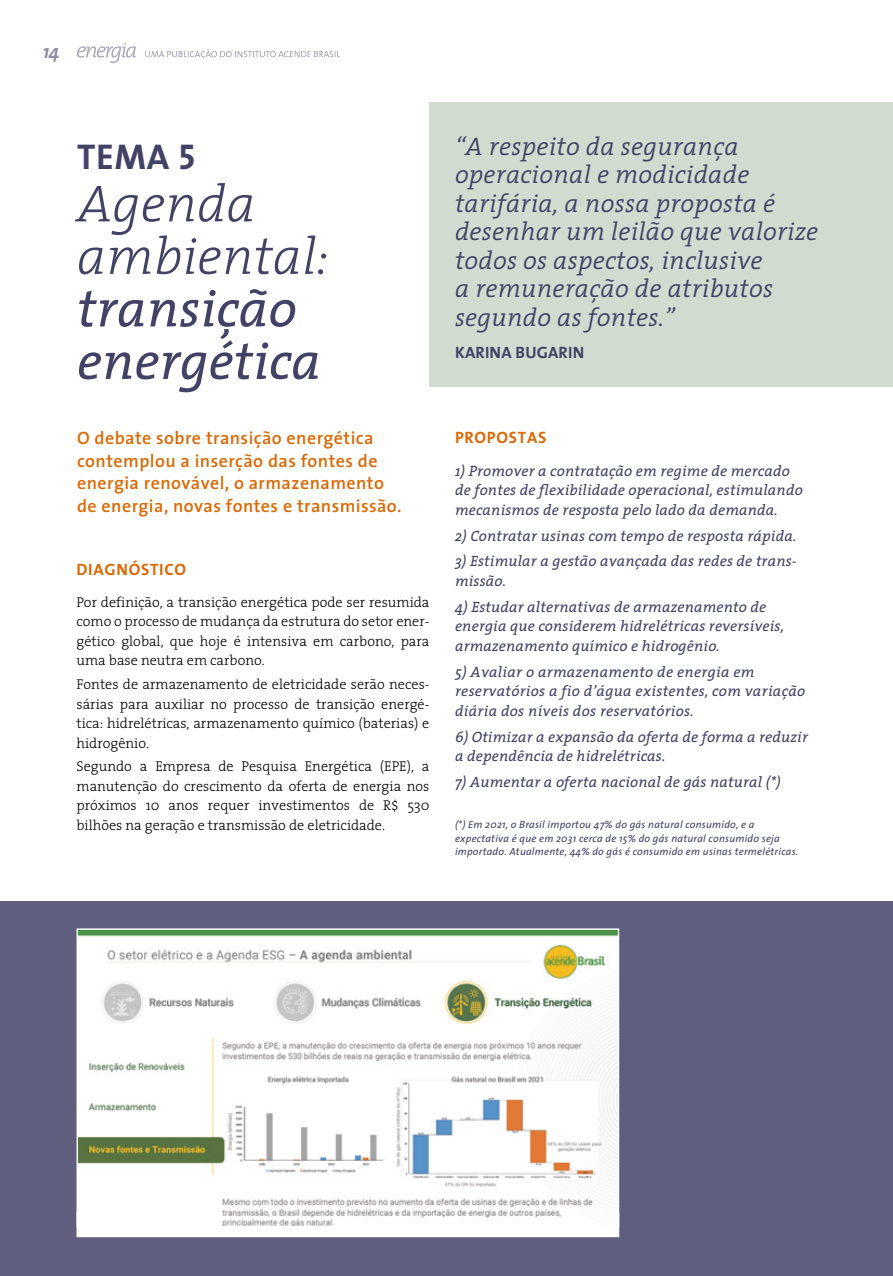
<style>
.page{position:relative;width:893px;height:1276px;background:#fff}
.page>*{position:absolute;margin:0;border:0;box-sizing:border-box;transform-origin:0 0}
.t1{font:italic 52.5px/52.5px "The Serif";color:#414266}
.t2{font:italic 300 52.5px/52.5px "The Serif";color:#414266}
.t3{font:36px "The Sans Bold Caps";color:#414266}
.t4{font:italic 300 25.5px/28.5px "The Serif";letter-spacing:.01em;color:#414266}
.t5{font:italic 700 19.5px "The Sans";color:#414266}
.t6{font:600 18px/22.5px "The Sans";letter-spacing:.025em;color:#db6905}
.t7{font:700 16.5px "The Sans";letter-spacing:.045em;color:#db6905}
.t8{font:700 16.5px "The Sans";letter-spacing:.01em;color:#414266}
.t9{font:italic 15px/19.5px "The Serif";letter-spacing:.01em;color:#414266}
.t10{font:300 14.25px/19.5px "The Serif";color:#000;text-align:justify}
.t11{font:italic 10.5px/13.5px "The Sans";letter-spacing:.02em;color:#414266}
</style>
<div class="page">
<svg style="left:77px;top:43px;width:59px;height:20px"></svg>
<svg style="left:145px;top:49px;width:195px;height:10px"></svg>
<div style="left:429px;top:102px;width:464px;height:284px;background:#d1dbd0"></div>
<div style="left:0;top:901px;width:893px;height:375px;background:#605e7e"></div>
<svg style="left:76px;top:1211px;width:544px;height:27px;background:#f2f2f5"></svg>
<img style="left:79px;top:930px;width:538px;height:295px">
<div style="left:77px;top:928px;width:542px;height:299px;border:1px solid #fff"></div>
<h3 class="t5" style="left:42px;top:36px;width:19px">14</h3>
<h2 class="t3" style="left:77px;top:126px;width:120px">TEMA 5</h2>
<h1 class="t2" style="left:77px;top:176px;width:253px">Agenda ambiental:</h1>
<h1 class="t1" style="left:77px;top:281px;width:246px">transição energética</h1>
<p class="t6" style="left:77px;top:426px;width:326px">O debate sobre transição energética contemplou a inserção das fontes de energia renovável, o armazenamento de energia, novas fontes e transmissão.</p>
<p class="t7" style="left:77px;top:555px;width:111px">DIAGNÓSTICO</p>
<p class="t10" style="left:77px;top:592px;width:354px">Por definição, a transição energética pode ser resumida como o processo de mudança da estrutura do setor ener&shy;gético global, que hoje é intensiva em carbono, para uma base neutra em carbono.</p>
<p class="t10" style="left:77px;top:674px;width:354px">Fontes de armazenamento de eletricidade serão neces&shy;sárias para auxiliar no processo de transição energé&shy;tica: hidrelétricas, armazenamento químico (baterias) e hidrogênio.</p>
<p class="t10" style="left:77px;top:756px;width:354px">Segundo a Empresa de Pesquisa Energética (EPE), a manutenção do crescimento da oferta de energia nos próximos 10 anos requer investimentos de R$ 530 bilhões na geração e transmissão de eletricidade.</p>
<h3 class="t4" style="left:455px;top:131px;width:365px">“A respeito da segurança operacional e modicidade tarifária, a nossa proposta é desenhar um leilão que valorize todos os aspectos, inclusive<br>a remuneração de atributos segundo as fontes.”</h3>
<p class="t8" style="left:455px;top:339px;width:131px">KARINA BUGARIN</p>
<p class="t7" style="left:455px;top:424px;width:93px">PROPOSTAS</p>
<p class="t9" style="left:455px;top:460px;width:349px">1) Promover a contratação em regime de mercado de fontes de flexibilidade operacional, estimulando mecanismos de resposta pelo lado da demanda.</p>
<p class="t9" style="left:455px;top:525px;width:343px">2) Contratar usinas com tempo de resposta rápida.</p>
<p class="t9" style="left:455px;top:551px;width:343px">3) Estimular a gestão avançada das redes de trans&shy;missão.</p>
<p class="t9" style="left:455px;top:596px;width:331px">4) Estudar alternativas de armazenamento de energia que considerem hidrelétricas reversíveis, armazenamento químico e hidrogênio.</p>
<p class="t9" style="left:455px;top:661px;width:352px">5) Avaliar o armazenamento de energia em reservatórios a fio d’água existentes, com variação diária dos níveis dos reservatórios.</p>
<p class="t9" style="left:455px;top:726px;width:354px">6) Otimizar a expansão da oferta de forma a reduzir a dependência de hidrelétricas.</p>
<p class="t9" style="left:455px;top:771px;width:327px">7) Aumentar a oferta nacional de gás natural (*)</p>
<p class="t11" style="left:455px;top:817px;width:345px">(*) Em 2021, o Brasil importou 47% do gás natural consumido, e a expectativa é que em 2031 cerca de 15% do gás natural consumido seja importado. Atualmente, 44% do gás é consumido em usinas termelétricas.</p>
</div>
